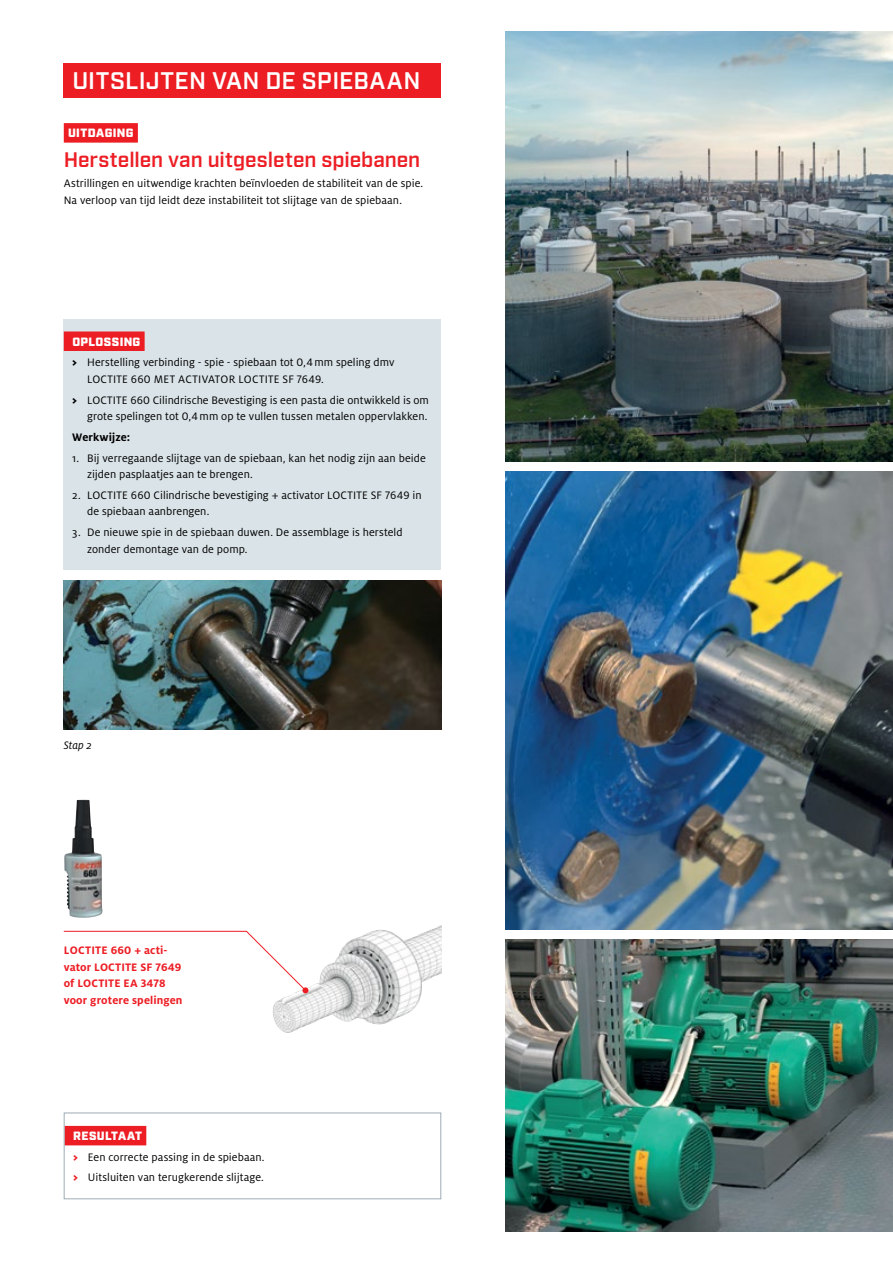
<style>
.page{position:relative;width:893px;height:1263px;background:#fff}
.page>*{position:absolute;margin:0;border:0;box-sizing:border-box;transform-origin:0 0}
.t1{font:600 24px "Industry";letter-spacing:.015em;color:#fff}
.t2{font:600 21px "Industry";letter-spacing:-.005em;color:#ed1d24}
.t3{font:12px/16.5px "Henkel Milo";letter-spacing:.005em;color:#000}
.t4{font:700 12px/16.5px "Henkel Milo";letter-spacing:.01em;color:#ed1d24}
.t5{font:900 12px "Industry";letter-spacing:.03em;color:#fff}
.t6{font:700 12px "Henkel Milo";color:#000}
.t7{font:italic 12px "Henkel Milo";color:#000}
.s1{font-weight:800}
.s2{font-weight:800;color:#ed1d24}
</style>
<div class="page">
<img style="left:273px;top:925px;width:168px;height:108px">
<div style="left:64px;top:123px;width:74px;height:20px;background:#ed1d24"></div>
<div style="left:65px;top:1126px;width:81px;height:19px;background:#ed1d24"></div>
<div style="left:64px;top:1112px;width:377px;height:87px;border:1px solid #9eacb5"></div>
<svg style="left:63px;top:930px;width:245px;height:63px"></svg>
<img style="left:506px;top:472px;width:387px;height:457px">
<img style="left:506px;top:32px;width:387px;height:429px">
<img style="left:506px;top:940px;width:387px;height:291px">
<div style="left:64px;top:64px;width:377px;height:34px;background:#ed1d24"></div>
<img style="left:64px;top:800px;width:39px;height:118px">
<div style="left:64px;top:319px;width:377px;height:251px;background:#dae3e8"></div>
<div style="left:64px;top:331px;width:81px;height:20px;background:#ed1d24"></div>
<img style="left:64px;top:580px;width:377px;height:149px">
<h1 class="t1" style="left:72px;top:67px;width:349px">UITSLIJTEN VAN DE SPIEBAAN</h1>
<p class="t5" style="left:68px;top:126px;width:67px">UITDAGING</p>
<h2 class="t2" style="left:64px;top:147px;width:358px">Herstellen van uitgesleten spiebanen</h2>
<p class="t3" style="left:64px;top:175px;width:361px">Astrillingen en uitwendige krachten beïnvloeden de stabiliteit van de spie.<br>Na verloop van tijd leidt deze instabiliteit tot slijtage van de spiebaan.</p>
<p class="t5" style="left:72px;top:334px;width:70px">OPLOSSING</p>
<p class="t3" style="left:87px;top:354px;width:309px;text-indent:-15px"><span class="s1">&gt;</span> Herstelling verbinding - spie - spiebaan tot 0,4mm speling dmv<br>LOCTITE 660 MET ACTIVATOR LOCTITE SF 7649.</p>
<p class="t3" style="left:72px;top:392px;width:358px;text-align:right"><span class="s1">&gt;</span> LOCTITE 660 Cilindrische Bevestiging is een pasta die ontwikkeld is om grote spelingen tot 0,4mm op te vullen tussen metalen oppervlakken.</p>
<p class="t6" style="left:72px;top:430px;width:59px">Werkwijze:</p>
<p class="t3" style="left:87px;top:450px;width:340px;text-indent:-15px">1. Bij verregaande slijtage van de spiebaan, kan het nodig zijn aan beide zijden pasplaatjes aan te brengen.</p>
<p class="t3" style="left:87px;top:487px;width:336px;text-indent:-15px">2. LOCTITE 660 Cilindrische bevestiging + activator LOCTITE SF 7649 in de spiebaan aanbrengen.</p>
<p class="t3" style="left:87px;top:524px;width:317px;text-indent:-15px">3. De nieuwe spie in de spiebaan duwen. De assemblage is hersteld zonder demontage van de pomp.</p>
<p class="t7" style="left:64px;top:739px;width:30px">Stap 2</p>
<p class="t4" style="left:64px;top:942px;width:120px">LOCTITE 660 + acti&shy;vator LOCTITE SF 7649 of LOCTITE EA 3478 voor grotere spelingen</p>
<p class="t5" style="left:73px;top:1128px;width:70px">RESULTAAT</p>
<p class="t3" style="left:73px;top:1147px;width:193px;line-height:20.7px"><span class="s2">&gt;</span> Een correcte passing in de spiebaan. <span class="s2">&gt;</span> Uitsluiten van terugkerende slijtage.</p>
</div>
